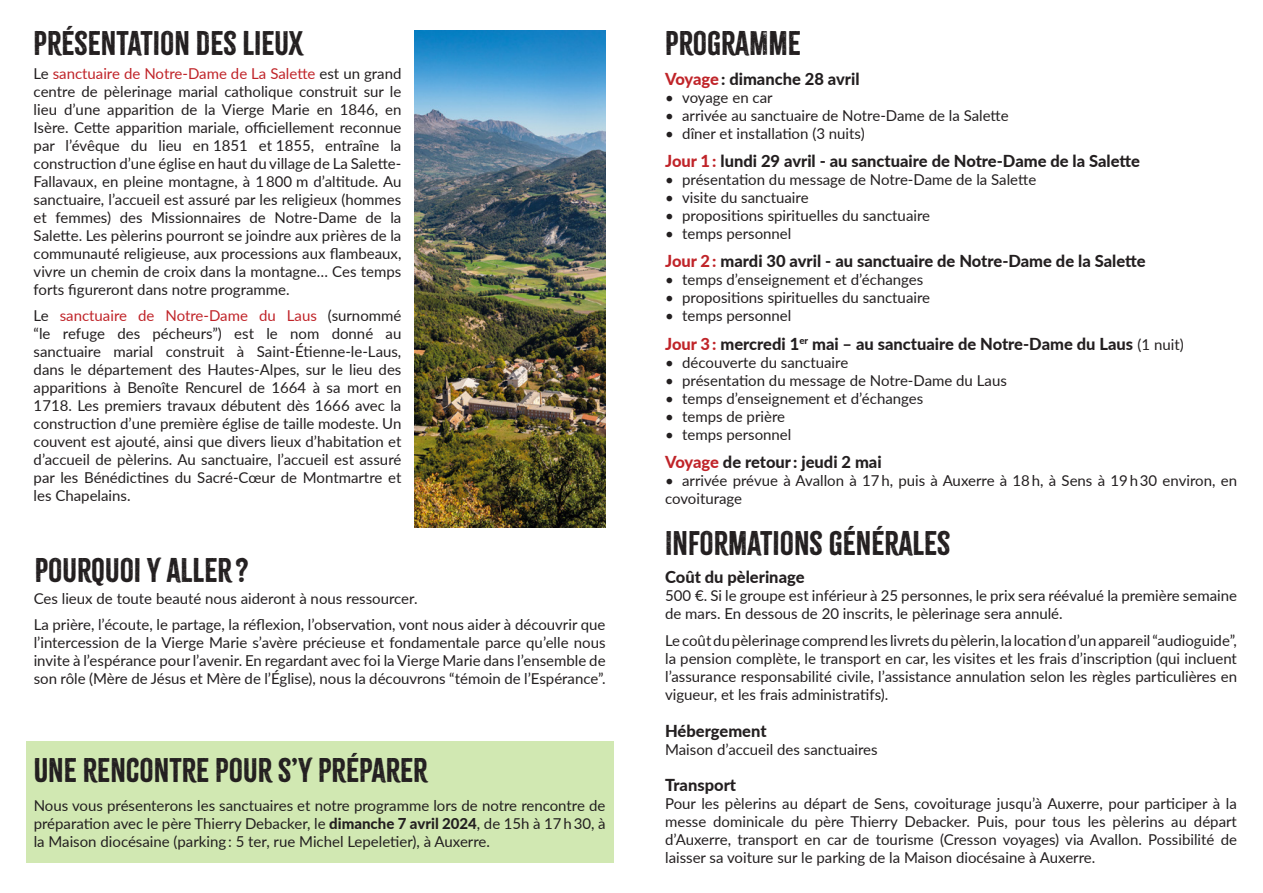
<style>
.page{position:relative;width:1263px;height:893px;background:#fff}
.page>*{position:absolute;margin:0;border:0;box-sizing:border-box;transform-origin:0 0}
.titre_partie{font:30px "Citrus Gothic";color:#231f20}
.intertitre{font:800 16.5px "Lato";color:#231f20}
.textes{font:15px/18px "Lato";color:#231f20;text-align:justify}
.s1{color:#c02429}
.s2{font-weight:800}
.s3{font-weight:400;font-size:15px}
</style>
<div class="page">
<div style="left:26px;top:741px;width:587px;height:122px;background:#d1e8b2"></div>
<img style="left:414px;top:31px;width:192px;height:497px">
<p class="titre_partie" style="left:34px;top:24px;width:271px">PRÉSENTATION DES LIEUX</p>
<p class="textes" style="left:34px;top:64px;width:369px">Le <span class="s1">sanctuaire de Notre-Dame de La Salette</span> est un grand centre de pèlerinage marial catholique construit sur le lieu d’une apparition de la Vierge Marie en 1846, en Isère. Cette apparition mariale, officiellement reconnue par l’évêque du lieu en 1851 et 1855, entraîne la construction d’une église en haut du village de La Salette-Fallavaux, en pleine montagne, à 1 800 m d’altitude. Au sanctuaire, l’accueil est assuré par les religieux (hommes et femmes) des Missionnaires de Notre-Dame de la Salette. Les pèlerins pourront se joindre aux prières de la communauté religieuse, aux processions aux flambeaux, vivre un chemin de croix dans la montagne… Ces temps forts figureront dans notre programme.</p>
<p class="textes" style="left:34px;top:306px;width:369px">Le <span class="s1">sanctuaire de Notre-Dame du Laus</span> (surnommé “le refuge des pécheurs”) est le nom donné au sanctuaire marial construit à Saint-Étienne-le-Laus, dans le département des Hautes-Alpes, sur le lieu des apparitions à Benoîte Rencurel de 1664 à sa mort en 1718. Les premiers travaux débutent dès 1666 avec la construction d’une première église de taille modeste. Un couvent est ajouté, ainsi que divers lieux d’habitation et d’accueil de pèlerins. Au sanctuaire, l’accueil est assuré par les Bénédictines du Sacré-Cœur de Montmartre et les Chapelains.</p>
<p class="titre_partie" style="left:35px;top:551px;width:215px">POURQUOI Y ALLER ?</p>
<p class="textes" style="left:34px;top:589px;width:385px">Ces lieux de toute beauté nous aideront à nous ressourcer.</p>
<p class="textes" style="left:34px;top:615px;width:573px">La prière, l’écoute, le partage, la réflexion, l’observation, vont nous aider à découvrir que l’intercession de la Vierge Marie s’avère précieuse et fondamentale parce qu’elle nous invite à l’espérance pour l’avenir. En regardant avec foi la Vierge Marie dans l’ensemble de son rôle (Mère de Jésus et Mère de l’Église), nous la découvrons “témoin de l’Espérance”.</p>
<p class="titre_partie" style="left:34px;top:751px;width:395px">UNE RENCONTRE POUR S’Y PRÉPARER</p>
<p class="textes" style="left:34px;top:796px;width:573px">Nous vous présenterons les sanctuaires et notre programme lors de notre rencontre de préparation avec le père Thierry Debacker, le <span class="s2">dimanche 7 avril 2024</span>, de 15h à 17 h 30, à la Maison diocésaine (parking : 5 ter, rue Michel Lepeletier), à Auxerre.</p>
<p class="titre_partie" style="left:665px;top:24px;width:137px">PROGRAMME</p>
<p class="intertitre" style="left:665px;top:67px;width:196px"><span class="s1">Voyage</span> : dimanche 28 avril</p>
<p class="textes" style="left:665px;top:88px;width:109px">• voyage en car</p>
<p class="textes" style="left:665px;top:106px;width:345px">• arrivée au sanctuaire de Notre-Dame de la Salette</p>
<p class="textes" style="left:665px;top:124px;width:201px">• dîner et installation (3 nuits)</p>
<p class="intertitre" style="left:665px;top:149px;width:476px"><span class="s1">Jour 1 :</span> lundi 29 avril - au sanctuaire de Notre-Dame de la Salette</p>
<p class="textes" style="left:665px;top:170px;width:373px">• présentation du message de Notre-Dame de la Salette</p>
<p class="textes" style="left:665px;top:188px;width:145px">• visite du sanctuaire</p>
<p class="textes" style="left:665px;top:206px;width:266px">• propositions spirituelles du sanctuaire</p>
<p class="textes" style="left:665px;top:224px;width:128px">• temps personnel</p>
<p class="intertitre" style="left:665px;top:249px;width:482px"><span class="s1">Jour 2 :</span> mardi 30 avril - au sanctuaire de Notre-Dame de la Salette</p>
<p class="textes" style="left:665px;top:270px;width:260px">• temps d’enseignement et d’échanges</p>
<p class="textes" style="left:665px;top:288px;width:266px">• propositions spirituelles du sanctuaire</p>
<p class="textes" style="left:665px;top:306px;width:128px">• temps personnel</p>
<p class="intertitre" style="left:665px;top:331px;width:520px"><span class="s1">Jour 3 :</span> mercredi 1<sup>er</sup> mai – au sanctuaire de Notre-Dame du Laus <span class="s3">(1 nuit)</span></p>
<p class="textes" style="left:665px;top:353px;width:185px">• découverte du sanctuaire</p>
<p class="textes" style="left:665px;top:371px;width:343px">• présentation du message de Notre-Dame du Laus</p>
<p class="textes" style="left:665px;top:389px;width:260px">• temps d’enseignement et d’échanges</p>
<p class="textes" style="left:665px;top:407px;width:121px">• temps de prière</p>
<p class="textes" style="left:665px;top:425px;width:128px">• temps personnel</p>
<p class="intertitre" style="left:665px;top:450px;width:218px"><span class="s1">Voyage</span> de retour : jeudi 2 mai</p>
<p class="textes" style="left:665px;top:471px;width:573px">• arrivée prévue à Avallon à 17 h, puis à Auxerre à 18 h, à Sens à 19 h 30 environ, en covoiturage</p>
<p class="titre_partie" style="left:665px;top:524px;width:287px">INFORMATIONS GÉNÉRALES</p>
<p class="intertitre" style="left:665px;top:565px;width:141px">Coût du pèlerinage</p>
<p class="textes" style="left:665px;top:586px;width:573px">500 €. Si le groupe est inférieur à 25 personnes, le prix sera réévalué la première semaine de mars. En dessous de 20 inscrits, le pèlerinage sera annulé.</p>
<p class="textes" style="left:665px;top:631px;width:573px">Le coût du pèlerinage comprend les livrets du pèlerin, la location d’un appareil “audioguide”, la pension complète, le transport en car, les visites et les frais d’inscription (qui incluent l’assurance responsabilité civile, l’assistance annulation selon les règles particulières en vigueur, et les frais administratifs).</p>
<p class="intertitre" style="left:665px;top:718px;width:103px">Hébergement</p>
<p class="textes" style="left:665px;top:739px;width:214px">Maison d’accueil des sanctuaires</p>
<p class="intertitre" style="left:665px;top:773px;width:72px">Transport</p>
<p class="textes" style="left:665px;top:794px;width:573px">Pour les pèlerins au départ de Sens, covoiturage jusqu’à Auxerre, pour participer à la messe dominicale du père Thierry Debacker. Puis, pour tous les pèlerins au départ d’Auxerre, transport en car de tourisme (Cresson voyages) via Avallon. Possibilité de laisser sa voiture sur le parking de la Maison diocésaine à Auxerre.</p>
</div>
